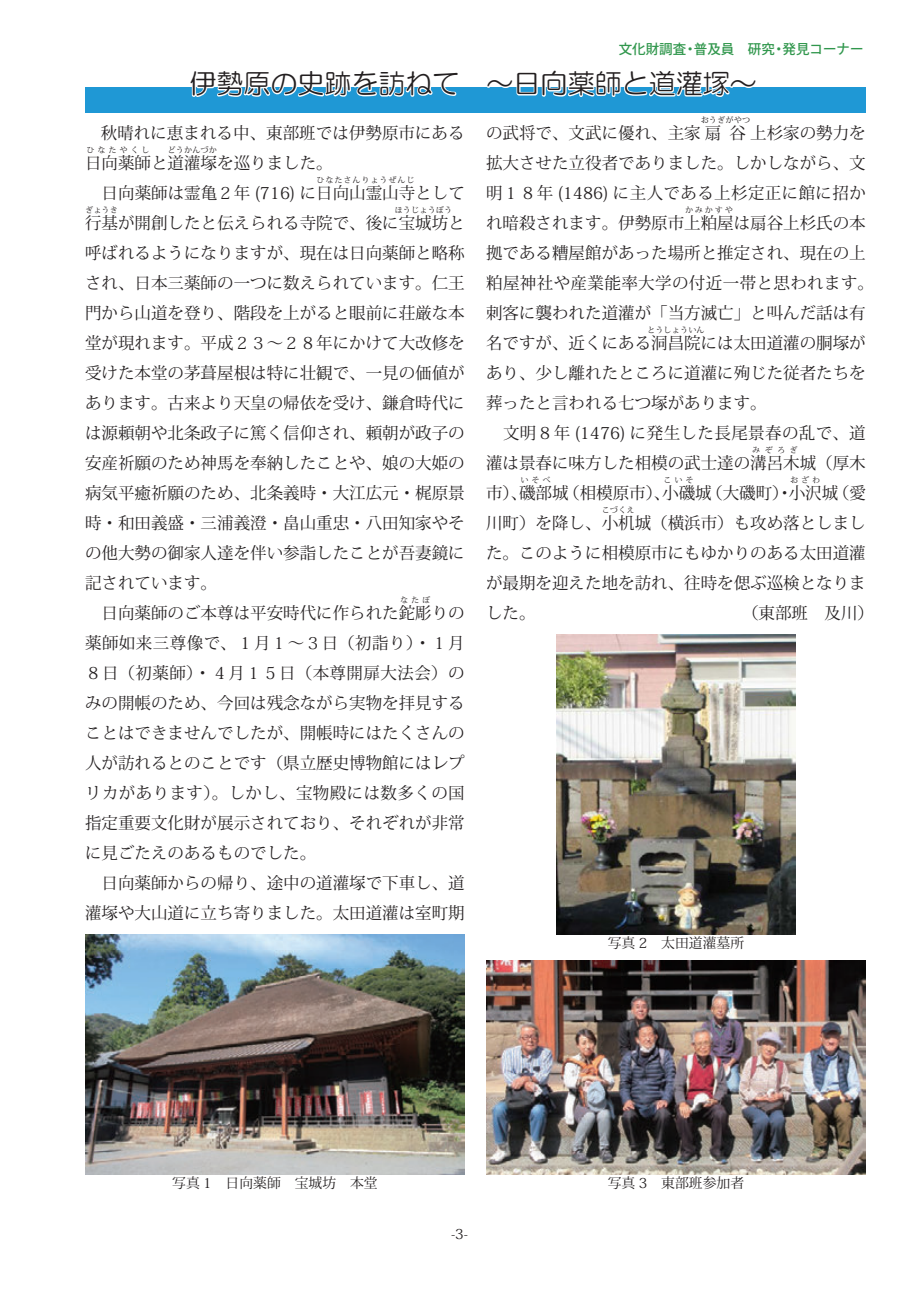
<style>
.page{position:relative;width:919px;height:1289px;background:#fff}
.page>*{position:absolute;margin:0;border:0;box-sizing:border-box;transform-origin:0 0}
.t1{font:27px "HG Maru Gothic MPRO";color:#231f20}
.t2{font:16.5px/30px "Koz Min Pro";color:#231f20}
.t3{font:13.8px "Koz Min Pro";color:#231f20}
.t4{font:500 13.5px "Koz Go Pr 6 N";color:#31974d}
.t5{font:8.25px "Koz Min Pro";letter-spacing:.09em;color:#231f20}
.t6{font:8.25px "Koz Min Pro";color:#231f20}
</style>
<div class="page">
<div style="left:85px;top:88px;width:780px;height:25px;background:#1f98d5"></div>
<svg style="left:189px;top:87px;width:271px;height:10px"></svg>
<svg style="left:485px;top:87px;width:272px;height:10px"></svg>
<img style="left:557px;top:634px;width:238px;height:300px">
<img style="left:85px;top:934px;width:380px;height:240px">
<img style="left:486px;top:960px;width:379px;height:214px">
<p class="t4" style="left:618px;top:42px;width:246px">文化財調査・普及員　研究・発見コーナー</p>
<h1 class="t1" style="left:189px;top:70px;width:568px">伊勢原の史跡を訪ねて　～日向薬師と道灌塚～</h1>
<p class="t2" style="left:85px;top:117px;width:381px;text-indent:16px">秋晴れに恵まれる中、東部班では伊勢原市にある日向薬師と道灌塚を巡りました。</p>
<p class="t5" style="left:86px;top:144px;width:65px">ひなたやくし</p>
<p class="t5" style="left:168px;top:144px;width:51px">どうかんづか</p>
<p class="t2" style="left:85px;top:177px;width:381px">　日向薬師は霊亀２年 (716) に日向山霊山寺として</p>
<p class="t5" style="left:316px;top:174px;width:100px">ひなたさんりょうぜんじ</p>
<p class="t2" style="left:85px;top:207px;width:381px">行基が開創したと伝えられる寺院で、後に宝城坊と</p>
<p class="t5" style="left:85px;top:204px;width:34px">ぎょうき</p>
<p class="t6" style="left:394px;top:204px;width:59px">ほうじょうぼう</p>
<p class="t2" style="left:85px;top:237px;width:381px">呼ばれるようになりますが、現在は日向薬師と略称され、日本三薬師の一つに数えられています。仁王門から山道を登り、階段を上がると眼前に荘厳な本堂が現れます。平成２３～２８年にかけて大改修を受けた本堂の茅葺屋根は特に壮観で、一見の価値があります。古来より天皇の帰依を受け、鎌倉時代には源頼朝や北条政子に篤く信仰され、頼朝が政子の安産祈願のため神馬を奉納したことや、娘の大姫の病気平癒祈願のため、北条義時・大江広元・梶原景時・和田義盛・三浦義澄・畠山重忠・八田知家やその他大勢の御家人達を伴い参詣したことが吾妻鏡に記されています。<br>　日向薬師のご本尊は平安時代に作られた鉈彫りの</p>
<p class="t5" style="left:400px;top:594px;width:32px">なたぼ</p>
<p class="t2" style="left:85px;top:627px;width:381px">薬師如来三尊像で、１月１～３日（初詣り）・１月<br>８日（初薬師）・４月１５日（本尊開扉大法会）のみの開帳のため、今回は残念ながら実物を拝見することはできませんでしたが、開帳時にはたくさんの人が訪れるとのことです（県立歴史博物館にはレプリカがあります）。しかし、宝物殿には数多くの国指定重要文化財が展示されており、それぞれが非常に見ごたえのあるものでした。<br>　日向薬師からの帰り、途中の道灌塚で下車し、道灌塚や大山道に立ち寄りました。太田道灌は室町期</p>
<p class="t5" style="left:700px;top:114px;width:51px">おうぎがやつ</p>
<p class="t2" style="left:486px;top:117px;width:381px;text-align:justify;text-indent:243px">谷上杉家の勢力を拡大させた立役者でありました。しかしながら、文明１８年 (1486) に主人である上杉定正に館に招かれ暗殺されます。伊勢原市上粕屋は扇谷上杉氏の本</p>
<p class="t2" style="left:486px;top:117px;width:237px">の武将で、文武に優れ、主家扇</p>
<p class="t5" style="left:685px;top:204px;width:49px">かみかすや</p>
<p class="t2" style="left:486px;top:237px;width:389px">拠である糟屋館があった場所と推定され、現在の上粕屋神社や産業能率大学の付近一帯と思われます。刺客に襲われた道灌が「当方滅亡」と叫んだ話は有名ですが、近くにある洞昌院には太田道灌の胴塚が</p>
<p class="t6" style="left:647px;top:324px;width:59px">とうしょういん</p>
<p class="t2" style="left:486px;top:357px;width:381px">あり、少し離れたところに道灌に殉じた従者たちを葬ったと言われる七つ塚があります。<br>　文明８年 (1476) に発生した長尾景春の乱で、道灌は景春に味方した相模の武士達の溝呂木城（厚木</p>
<p class="t5" style="left:752px;top:444px;width:47px">みぞろぎ</p>
<p class="t2" style="left:486px;top:477px;width:381px">市）、磯部城（相模原市）、小磯城（大磯町）・小沢城（愛</p>
<p class="t5" style="left:520px;top:474px;width:32px">いそべ</p>
<p class="t5" style="left:663px;top:474px;width:32px">こいそ</p>
<p class="t5" style="left:790px;top:474px;width:32px">おざわ</p>
<p class="t2" style="left:486px;top:507px;width:381px">川町）を降し、小机城（横浜市）も攻め落としまし</p>
<p class="t5" style="left:601px;top:504px;width:34px">こづくえ</p>
<p class="t2" style="left:486px;top:537px;width:381px">た。このように相模原市にもゆかりのある太田道灌が最期を迎えた地を訪れ、往時を偲ぶ巡検となりま</p>
<p class="t3" style="left:607px;top:933px;width:138px">写真 2　太田道灌墓所</p>
<p class="t3" style="left:172px;top:1173px;width:207px">写真 1　日向薬師　宝城坊　本堂</p>
<p class="t3" style="left:607px;top:1173px;width:138px">写真 3　東部班参加者</p>
<p class="t3" style="left:451px;top:1223px;width:18px">-3-</p>
</div>
